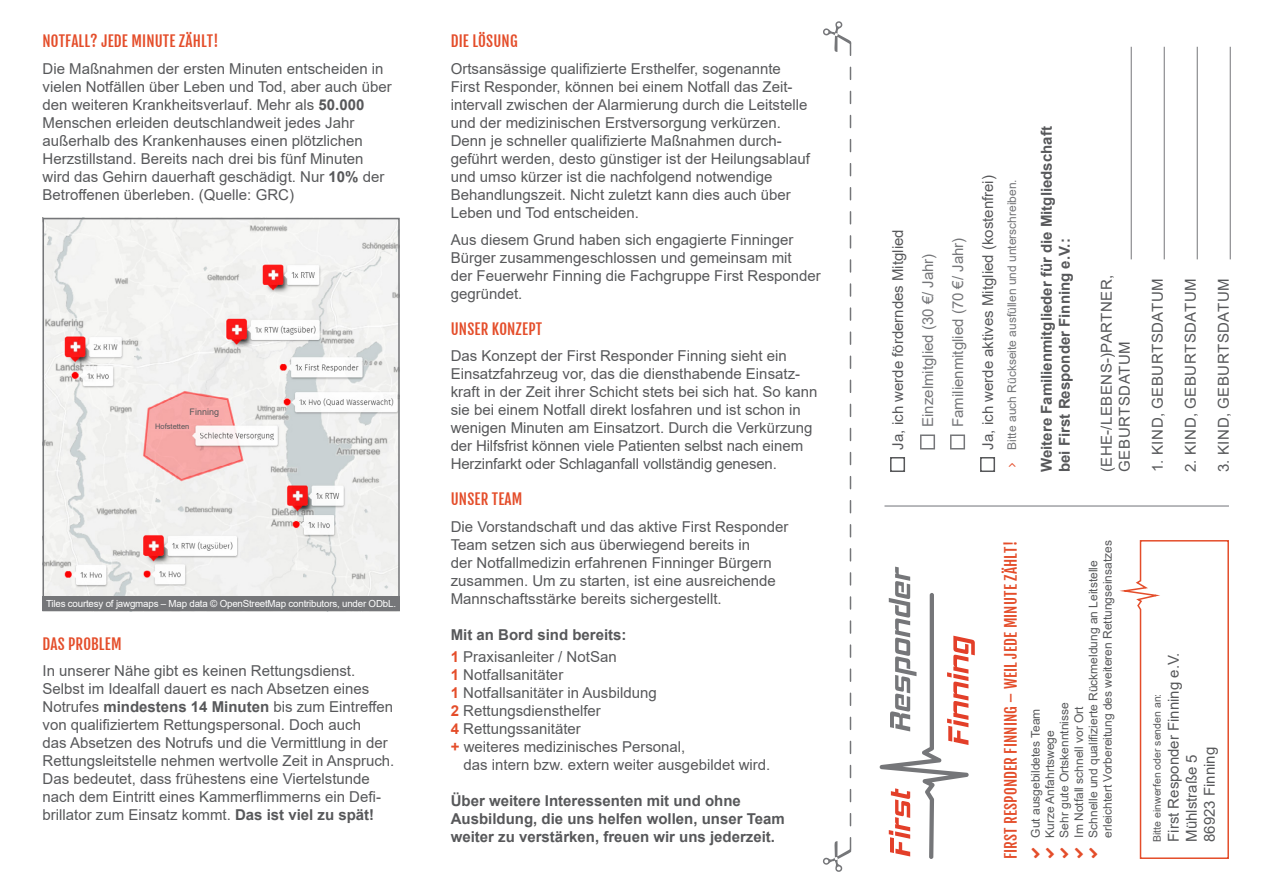
<style>
.page{position:relative;width:1263px;height:893px;background:#fff}
.page>*{position:absolute;margin:0;border:0;box-sizing:border-box;transform-origin:0 0}
.t1{font:15px/18px "Arial";color:#57585a}
.t2{font:700 15px/18px "Arial";color:#57585a}
.t3{font:15px "Fjalla One";letter-spacing:.01em;color:#e44d2a}
.t4{font:15px/18px "Arial";letter-spacing:.035em;color:#57585a}
.t5{font:15px/30px "Arial";color:#757679}
.t6{font:12px/14.4px "Arial";color:#57585a}
.t7{font:12px "Arial";color:#757679}
.t8{font:10.5px "Arial";color:#57585a}
.t9{font:9.75px "Arial";letter-spacing:-.02em;color:#fff}
.t10{font:9px "Arial";color:#57585a}
.t11{font:7.5px "Arial";color:#57585a}
.s1{font-weight:700}
.s2{color:#e44d2a}
.s3{font-weight:400}
.s4{font-weight:700;color:#e44d2a}
</style>
<div class="page">
<svg style="left:1119px;top:540px;width:110px;height:319px"></svg>
<div style="left:920px;top:434px;width:15px;height:15px;border:2px solid #757679"></div>
<div style="left:980px;top:457px;width:15px;height:15px;border:2px solid #57585a"></div>
<div style="left:950px;top:434px;width:15px;height:15px;border:2px solid #757679"></div>
<div style="left:890px;top:457px;width:15px;height:15px;border:2px solid #57585a"></div>
<hr style="left:1131px;top:47px;width:1px;height:212px;background:#757679">
<hr style="left:1164px;top:47px;width:1px;height:212px;background:#757679">
<hr style="left:1197px;top:47px;width:1px;height:212px;background:#757679">
<hr style="left:1230px;top:47px;width:1px;height:212px;background:#757679">
<svg style="left:880px;top:567px;width:95px;height:292px"></svg>
<hr style="left:884px;top:505px;width:345px;height:2px;background:#a0a1a5">
<img style="left:46px;top:221px;width:351px;height:375px">
<div style="left:43px;top:218px;width:357px;height:393px;border:2px solid #757679"></div>
<div style="left:43px;top:596px;width:357px;height:15px;background:#757679"></div>
<svg style="left:823px;top:21px;width:28px;height:851px"></svg>
<div style="left:190px;top:408px;width:34px;height:11px;background:#f8aaaa"></div>
<div style="left:155px;top:423px;width:36px;height:8px;background:#f8aaaa"></div>
<p class="t3" style="left:43px;top:32px;width:177px">NOTFALL? JEDE MINUTE ZÄHLT!</p>
<p class="t1" style="left:43px;top:59px;width:351px">Die Maßnahmen der ersten Minuten entscheiden in vielen Notfällen über Leben und Tod, aber auch über den weiteren Krankheitsverlauf. Mehr als <span class="s1">50.000<br></span>Menschen erleiden deutschlandweit jedes Jahr außerhalb des Krankenhauses einen plötzlichen Herzstillstand. Bereits nach drei bis fünf Minuten wird das Gehirn dauerhaft geschädigt. Nur <span class="s1">10%</span> der Betroffenen überleben. (Quelle: GRC)</p>
<p class="t10" style="left:190px;top:405px;width:31px">Finning</p>
<p class="t11" style="left:155px;top:421px;width:36px">Hofstetten</p>
<p class="t9" style="left:46px;top:597px;width:351px">Tiles courtesy of jawgmaps – Map data © OpenStreetMap contributors, under ODbL.</p>
<p class="t3" style="left:43px;top:635px;width:81px">DAS PROBLEM</p>
<p class="t1" style="left:43px;top:662px;width:353px">In unserer Nähe gibt es keinen Rettungsdienst.<br>Selbst im Idealfall dauert es nach Absetzen eines Notrufes <span class="s1">mindestens 14 Minuten</span> bis zum Eintreffen von qualifiziertem Rettungspersonal. Doch auch<br>das Absetzen des Notrufs und die Vermittlung in der Rettungsleitstelle nehmen wertvolle Zeit in Anspruch.<br>Das bedeutet, dass frühestens eine Viertelstunde nach dem Eintritt eines Kammerflimmerns ein Defi&shy;brillator zum Einsatz kommt. <span class="s1">Das ist viel zu spät!</span></p>
<p class="t3" style="left:451px;top:32px;width:68px">DIE LÖSUNG</p>
<p class="t1" style="left:451px;top:59px;width:361px">Ortsansässige qualifizierte Ersthelfer, sogenannte First Responder, können bei einem Notfall das Zeit&shy;intervall zwischen der Alarmierung durch die Leitstelle und der medizinischen Erstversorgung verkürzen.<br>Denn je schneller qualifizierte Maßnahmen durch&shy;geführt werden, desto günstiger ist der Heilungsablauf und umso kürzer ist die nachfolgend notwendige Behandlungszeit. Nicht zuletzt kann dies auch über Leben und Tod entscheiden.</p>
<p class="t1" style="left:451px;top:230px;width:372px">Aus diesem Grund haben sich engagierte Finninger Bürger zusammengeschlossen und gemeinsam mit<br>der Feuerwehr Finning die Fachgruppe First Responder gegründet.</p>
<p class="t3" style="left:451px;top:320px;width:93px">UNSER KONZEPT</p>
<p class="t1" style="left:451px;top:347px;width:368px">Das Konzept der First Responder Finning sieht ein Einsatzfahrzeug vor, das die diensthabende Einsatz&shy;kraft in der Zeit ihrer Schicht stets bei sich hat. So kann sie bei einem Notfall direkt losfahren und ist schon in wenigen Minuten am Einsatzort. Durch die Verkürzung der Hilfsfrist können viele Patienten selbst nach einem Herzinfarkt oder Schlaganfall vollständig genesen.</p>
<p class="t3" style="left:451px;top:490px;width:73px">UNSER TEAM</p>
<p class="t1" style="left:451px;top:517px;width:339px">Die Vorstandschaft und das aktive First Responder Team setzen sich aus überwiegend bereits in<br>der Notfallmedizin erfahrenen Finninger Bürgern zusammen. Um zu starten, ist eine ausreichende Mannschaftsstärke bereits sichergestellt.</p>
<p class="t2" style="left:451px;top:624px;width:177px;line-height:22.2px">Mit an Bord sind bereits:<br><span class="s2">1</span> <span class="s3">Praxisanleiter / NotSan</span></p>
<p class="t1" style="left:451px;top:666px;width:114px"><span class="s4">1</span> Notfallsanitäter</p>
<p class="t1" style="left:451px;top:684px;width:207px"><span class="s4">1</span> Notfallsanitäter in Ausbildung</p>
<p class="t1" style="left:451px;top:702px;width:152px"><span class="s4">2</span> Rettungsdiensthelfer</p>
<p class="t1" style="left:451px;top:720px;width:132px"><span class="s4">4</span> Rettungssanitäter</p>
<p class="t1" style="left:451px;top:738px;width:236px"><span class="s4">+</span> weiteres medizinisches Personal,</p>
<p class="t1" style="left:463px;top:756px;width:308px">das intern bzw. extern weiter ausgebildet wird.</p>
<p class="t2" style="left:451px;top:792px;width:335px">Über weitere Interessenten mit und ohne<br>Ausbildung, die uns helfen wollen, unser Team weiter zu verstärken, freuen wir uns jederzeit.</p>
<p class="t1" style="left:889px;top:449px;width:222px;rotate:-90deg">Ja, ich werde förderndes Mitglied</p>
<p class="t5" style="left:913px;top:427px;width:191px;rotate:-90deg">Einzelmitglied (30 €/ Jahr)<br>Familienmitglied (70 €/ Jahr)</p>
<p class="t1" style="left:979px;top:449px;width:276px;rotate:-90deg">Ja, ich werde aktives Mitglied (kostenfrei)</p>
<p class="t7" style="left:1003px;top:449px;width:272px;rotate:-90deg">Bitte auch Rückseite ausfüllen und unterschreiben.</p>
<p class="t2" style="left:1038px;top:472px;width:347px;rotate:-90deg">Weitere Familienmitglieder für die Mitgliedschaft bei First Responder Finning e.V.:</p>
<p class="t4" style="left:1097px;top:472px;width:199px;rotate:-90deg">(EHE-/LEBENS-)PARTNER,<br>GEBURTSDATUM</p>
<p class="t4" style="left:1148px;top:472px;width:195px;rotate:-90deg">1. KIND, GEBURTSDATUM</p>
<p class="t4" style="left:1181px;top:472px;width:195px;rotate:-90deg">2. KIND, GEBURTSDATUM</p>
<p class="t4" style="left:1214px;top:472px;width:195px;rotate:-90deg">3. KIND, GEBURTSDATUM</p>
<p class="t3" style="left:1002px;top:859px;width:319px;rotate:-90deg">FIRST RESPONDER FINNING – WEIL JEDE MINUTE ZÄHLT!</p>
<p class="t6" style="left:1028px;top:838px;width:299px;rotate:-90deg">Gut ausgebildetes Team<br>Kurze Anfahrtswege<br>Sehr gute Ortskenntnisse<br>Im Notfall schnell vor Ort<br>Schnelle und qualifizierte Rückmeldung an Leitstelle erleichtert Vorbereitung des weiteren Rettungseinsatzes</p>
<p class="t1" style="left:1164px;top:842px;width:191px;rotate:-90deg">First Responder Finning e.V.<br>Mühlstraße 5<br>86923 Finning</p>
<p class="t8" style="left:1150px;top:842px;width:150px;rotate:-90deg">Bitte einwerfen oder senden an:</p>
</div>
